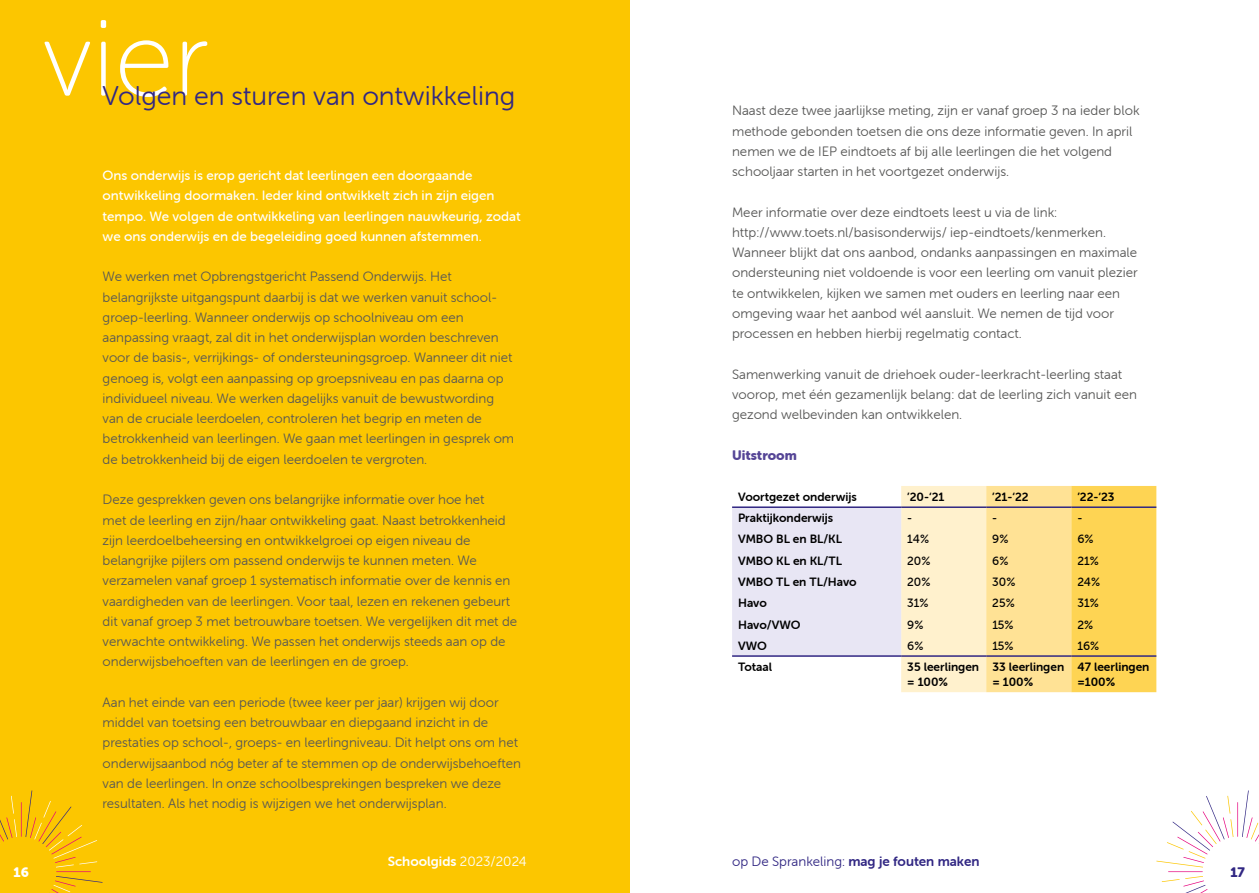
<style>
.page{position:relative;width:1259px;height:893px;background:#fff}
.page>*{position:absolute;margin:0;border:0;box-sizing:border-box;transform-origin:0 0}
.t1{font:108px "Museo Sans Rounded 100";color:#fff}
.t2{font:27px "Museo Sans Rounded 300";color:#312783}
.t3{font:13.5px/20.2px "Museo Sans Rounded 300";color:#575756}
.t4{font:13.5px/20.2px "Museo Sans Rounded 500";color:#fff}
.t5{font:13.5px "Museo Sans Rounded 300";color:#312783}
.t6{font:13.5px "Museo Sans Rounded 700";color:#fff}
.t7{font:13.5px "Museo Sans Rounded 900";color:#554596}
.t8{font:13.5px "Museo Sans Rounded 900";color:#312783}
.t9{font:13.5px "Museo Sans Rounded 900";color:#fff}
.t10{font:12px/15px "Museo Sans Rounded 700";color:#000}
.t11{font:12px "Museo Sans Rounded 500";color:#000}
.s1{font-family:"Museo Sans Rounded 300"}
.s2{font-family:"Museo Sans Rounded 700"}
</style>
<div class="page">
<div style="left:0;top:0;width:629px;height:893px;background:#fcc600"></div>
<svg style="left:732px;top:486px;width:424px;height:206px"></svg>
<hr style="left:732px;top:506px;width:169px;height:2px;background:#312783">
<hr style="left:901px;top:506px;width:85px;height:2px;background:#312783">
<hr style="left:986px;top:506px;width:85px;height:2px;background:#312783">
<hr style="left:1071px;top:506px;width:85px;height:2px;background:#312783">
<hr style="left:732px;top:655px;width:169px;height:2px;background:#312783">
<hr style="left:901px;top:655px;width:85px;height:2px;background:#312783">
<hr style="left:986px;top:655px;width:85px;height:2px;background:#312783">
<hr style="left:1071px;top:655px;width:85px;height:2px;background:#312783">
<svg style="left:1156px;top:790px;width:103px;height:103px"></svg>
<svg style="left:56px;top:876px;width:47px;height:7px"></svg>
<svg style="left:51px;top:880px;width:35px;height:13px"></svg>
<svg style="left:0;top:790px;width:97px;height:82px"></svg>
<h1 class="t1" style="left:43px;top:1px;width:167px">vier</h1>
<h2 class="t2" style="left:103px;top:81px;width:414px">Volgen en sturen van ontwikkeling</h2>
<p class="t9" style="left:14px;top:864px;width:17px">16</p>
<p class="t4" style="left:103px;top:166px;width:419px">Ons onderwijs is erop gericht dat leerlingen een doorgaande ontwikkeling doormaken. Ieder kind ontwikkelt zich in zijn eigen tempo. We volgen de ontwikkeling van leerlingen nauwkeurig, zodat we ons onderwijs en de begeleiding goed kunnen afstemmen.</p>
<p class="t3" style="left:103px;top:267px;width:413px">We werken met Opbrengstgericht Passend Onderwijs. Het belangrijkste uitgangspunt daarbij is dat we werken vanuit school&shy;groep-leerling. Wanneer onderwijs op schoolniveau om een aanpassing vraagt, zal dit in het onderwijsplan worden beschreven voor de basis-, verrijkings- of ondersteuningsgroep. Wanneer dit niet genoeg is, volgt een aanpassing op groepsniveau en pas daarna op individueel niveau. We werken dagelijks vanuit de bewustwording van de cruciale leerdoelen, controleren het begrip en meten de betrokkenheid van leerlingen. We gaan met leerlingen in gesprek om de betrokkenheid bij de eigen leerdoelen te vergroten.</p>
<p class="t3" style="left:103px;top:490px;width:416px">Deze gesprekken geven ons belangrijke informatie over hoe het<br>met de leerling en zijn/haar ontwikkeling gaat. Naast betrokkenheid zijn leerdoelbeheersing en ontwikkelgroei op eigen niveau de belangrijke pijlers om passend onderwijs te kunnen meten. We verzamelen vanaf groep 1 systematisch informatie over de kennis en vaardigheden van de leerlingen. Voor taal, lezen en rekenen gebeurt dit vanaf groep 3 met betrouwbare toetsen. We vergelijken dit met de verwachte ontwikkeling. We passen het onderwijs steeds aan op de onderwijsbehoeften van de leerlingen en de groep.</p>
<p class="t3" style="left:103px;top:692px;width:420px">Aan het einde van een periode (twee keer per jaar) krijgen wij door middel van toetsing een betrouwbaar en diepgaand inzicht in de prestaties op school-, groeps- en leerlingniveau. Dit helpt ons om het onderwijsaanbod nóg beter af te stemmen op de onderwijsbehoeften van de leerlingen. In onze schoolbesprekingen bespreken we deze resultaten. Als het nodig is wijzigen we het onderwijsplan.</p>
<p class="t6" style="left:388px;top:853px;width:141px">Schoolgids <span class="s1">2023/2024</span></p>
<p class="t3" style="left:732px;top:101px;width:409px">Naast deze twee jaarlijkse meting, zijn er vanaf groep 3 na ieder blok methode gebonden toetsen die ons deze informatie geven. In april nemen we de IEP eindtoets af bij alle leerlingen die het volgend schooljaar starten in het voortgezet onderwijs.</p>
<p class="t3" style="left:732px;top:202px;width:407px">Meer informatie over deze eindtoets leest u via de link: http://www.toets.nl/basisonderwijs/ iep-eindtoets/kenmerken.<br>Wanneer blijkt dat ons aanbod, ondanks aanpassingen en maximale ondersteuning niet voldoende is voor een leerling om vanuit plezier te ontwikkelen, kijken we samen met ouders en leerling naar een omgeving waar het aanbod wél aansluit. We nemen de tijd voor processen en hebben hierbij regelmatig contact.</p>
<p class="t3" style="left:732px;top:364px;width:406px">Samenwerking vanuit de driehoek ouder-leerkracht-leerling staat voorop, met één gezamenlijk belang: dat de leerling zich vanuit een gezond welbevinden kan ontwikkelen.</p>
<p class="t7" style="left:732px;top:447px;width:66px">Uitstroom</p>
<p class="t10" style="left:738px;top:489px;width:120px">Voortgezet onderwijs</p>
<p class="t10" style="left:907px;top:489px;width:39px">’20-‘21</p>
<p class="t10" style="left:992px;top:489px;width:38px">’21-‘22</p>
<p class="t10" style="left:1077px;top:489px;width:39px">’22-‘23</p>
<p class="t10" style="left:738px;top:511px;width:97px">Praktijkonderwijs</p>
<p class="t11" style="left:907px;top:511px;width:7px">-</p>
<p class="t11" style="left:992px;top:511px;width:7px">-</p>
<p class="t11" style="left:1077px;top:511px;width:7px">-</p>
<p class="t10" style="left:738px;top:532px;width:105px">VMBO BL en BL/KL</p>
<p class="t11" style="left:907px;top:533px;width:23px">14%</p>
<p class="t11" style="left:992px;top:533px;width:18px">9%</p>
<p class="t11" style="left:1077px;top:533px;width:18px">6%</p>
<p class="t10" style="left:738px;top:553px;width:105px">VMBO KL en KL/TL</p>
<p class="t11" style="left:907px;top:554px;width:25px">20%</p>
<p class="t11" style="left:992px;top:554px;width:18px">6%</p>
<p class="t11" style="left:1077px;top:554px;width:23px">21%</p>
<p class="t10" style="left:738px;top:574px;width:120px">VMBO TL en TL/Havo</p>
<p class="t11" style="left:907px;top:575px;width:25px">20%</p>
<p class="t11" style="left:992px;top:575px;width:25px">30%</p>
<p class="t11" style="left:1077px;top:575px;width:24px">24%</p>
<p class="t10" style="left:738px;top:596px;width:30px">Havo</p>
<p class="t11" style="left:907px;top:597px;width:23px">31%</p>
<p class="t11" style="left:992px;top:597px;width:24px">25%</p>
<p class="t11" style="left:1077px;top:597px;width:23px">31%</p>
<p class="t10" style="left:738px;top:617px;width:64px">Havo/VWO</p>
<p class="t11" style="left:907px;top:618px;width:18px">9%</p>
<p class="t11" style="left:992px;top:618px;width:23px">15%</p>
<p class="t11" style="left:1077px;top:618px;width:17px">2%</p>
<p class="t10" style="left:738px;top:638px;width:30px">VWO</p>
<p class="t11" style="left:907px;top:639px;width:18px">6%</p>
<p class="t11" style="left:992px;top:639px;width:23px">15%</p>
<p class="t11" style="left:1077px;top:639px;width:23px">16%</p>
<p class="t10" style="left:738px;top:659px;width:35px">Totaal</p>
<p class="t10" style="left:907px;top:659px;width:73px">35 leerlingen = 100%</p>
<p class="t10" style="left:992px;top:659px;width:73px">33 leerlingen = 100%</p>
<p class="t10" style="left:1077px;top:659px;width:73px">47 leerlingen =100%</p>
<p class="t5" style="left:732px;top:854px;width:249px">op De Sprankeling: <span class="s2">mag je fouten maken</span></p>
<p class="t8" style="left:1230px;top:864px;width:16px">17</p>
</div>
